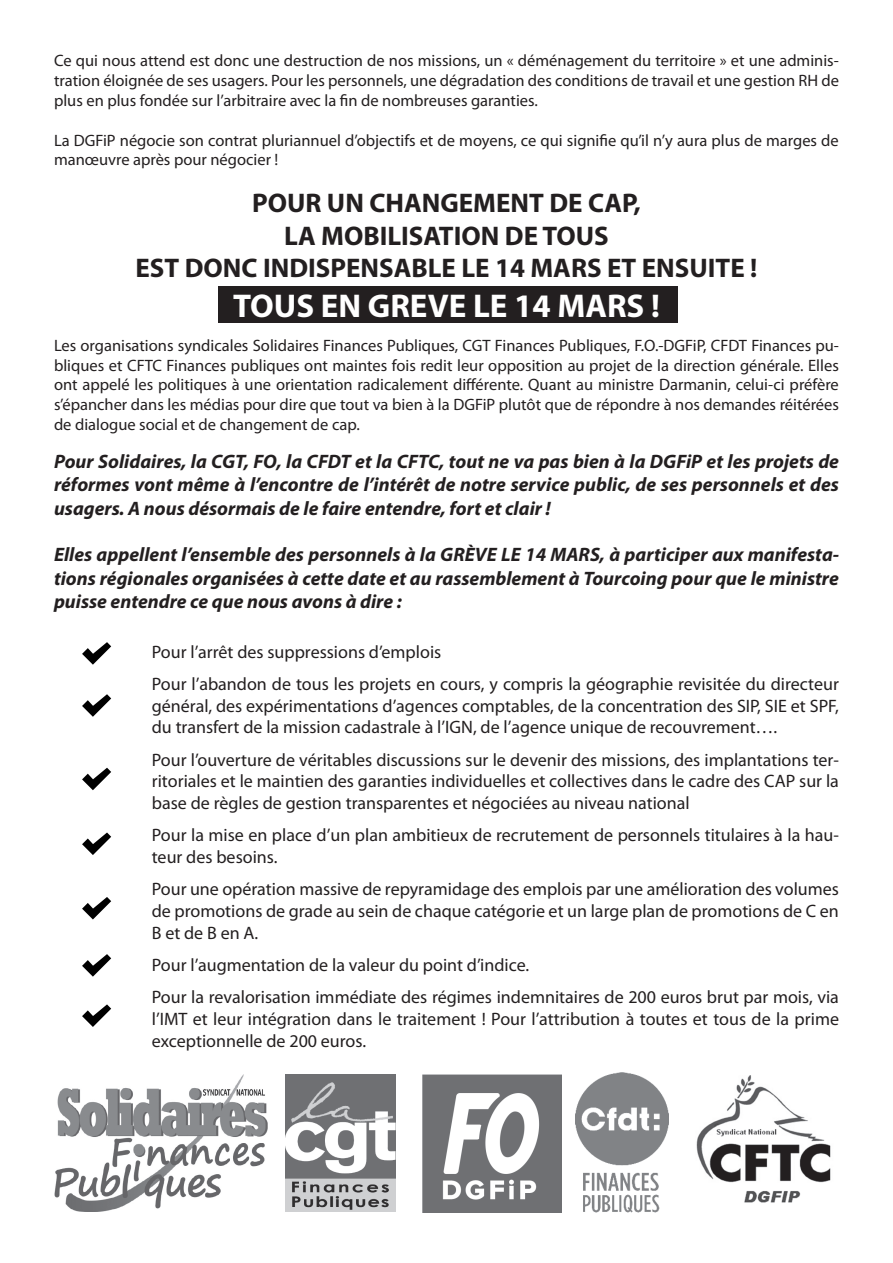
<style>
.page{position:relative;width:893px;height:1263px;background:#fff}
.page>*{position:absolute;margin:0;border:0;box-sizing:border-box;transform-origin:0 0}
.t1{font:700 33px "Myriad Pro";color:#fff}
.t2{font:700 27px "Myriad Pro";color:#231f20}
.t3{font:italic 700 19.5px/23.4px "Myriad Pro";color:#231f20;text-align:justify}
.t4{font:18px/21.6px "Myriad Pro";color:#231f20;text-align:justify}
.t5{font:16.5px/19.8px "Myriad Pro";color:#231f20;text-align:justify}
</style>
<div class="page">
<div style="left:218px;top:286px;width:460px;height:36px;background:#231f20"></div>
<svg style="left:82px;top:642px;width:29px;height:23px"></svg>
<svg style="left:82px;top:694px;width:29px;height:23px"></svg>
<svg style="left:82px;top:768px;width:29px;height:22px"></svg>
<svg style="left:82px;top:832px;width:29px;height:23px"></svg>
<svg style="left:82px;top:897px;width:29px;height:22px"></svg>
<svg style="left:82px;top:954px;width:29px;height:23px"></svg>
<svg style="left:82px;top:1004px;width:29px;height:23px"></svg>
<img style="left:54px;top:1074px;width:214px;height:137px">
<img style="left:285px;top:1074px;width:111px;height:138px">
<img style="left:423px;top:1074px;width:138px;height:139px">
<img style="left:575px;top:1072px;width:94px;height:141px">
<img style="left:696px;top:1075px;width:135px;height:128px">
<p class="t5" style="left:54px;top:51px;width:786px">Ce qui nous attend est donc une destruction de nos missions, un « déménagement du territoire » et une adminis&shy;tration éloignée de ses usagers. Pour les personnels, une dégradation des conditions de travail et une gestion RH de plus en plus fondée sur l’arbitraire avec la fin de nombreuses garanties.</p>
<p class="t5" style="left:54px;top:130px;width:786px">La DGFiP négocie son contrat pluriannuel d’objectifs et de moyens, ce qui signifie qu’il n’y aura plus de marges de manœuvre après pour négocier !</p>
<p class="t2" style="left:252px;top:185px;width:390px">POUR UN CHANGEMENT DE CAP,</p>
<p class="t2" style="left:284px;top:218px;width:326px">LA MOBILISATION DE TOUS</p>
<p class="t2" style="left:135px;top:250px;width:623px">EST DONC INDISPENSABLE LE 14 MARS ET ENSUITE !</p>
<p class="t1" style="left:233px;top:284px;width:428px">TOUS EN GREVE LE 14 MARS !</p>
<p class="t5" style="left:54px;top:335px;width:786px">Les organisations syndicales Solidaires Finances Publiques, CGT Finances Publiques, F.O.-DGFiP, CFDT Finances pu&shy;bliques et CFTC Finances publiques ont maintes fois redit leur opposition au projet de la direction générale. Elles ont appelé les politiques à une orientation radicalement différente. Quant au ministre Darmanin, celui-ci préfère s’épancher dans les médias pour dire que tout va bien à la DGFiP plutôt que de répondre à nos demandes réitérées de dialogue social et de changement de cap.</p>
<p class="t3" style="left:54px;top:449px;width:786px">Pour Solidaires, la CGT, FO, la CFDT et la CFTC, tout ne va pas bien à la DGFiP et les projets de réformes vont même à l’encontre de l’intérêt de notre service public, de ses personnels et des usagers. A nous désormais de le faire entendre, fort et clair !</p>
<p class="t3" style="left:54px;top:542px;width:786px">Elles appellent l’ensemble des personnels à la GRÈVE LE 14 MARS, à participer aux manifesta&shy;tions régionales organisées à cette date et au rassemblement à Tourcoing pour que le ministre puisse entendre ce que nous avons à dire :</p>
<p class="t4" style="left:152px;top:641px;width:291px">Pour l’arrêt des suppressions d’emplois</p>
<p class="t4" style="left:152px;top:673px;width:689px">Pour l’abandon de tous les projets en cours, y compris la géographie revisitée du directeur général, des expérimentations d’agences comptables, de la concentration des SIP, SIE et SPF, du transfert de la mission cadastrale à l’IGN, de l’agence unique de recouvrement….</p>
<p class="t4" style="left:152px;top:749px;width:689px">Pour l’ouverture de véritables discussions sur le devenir des missions, des implantations ter&shy;ritoriales et le maintien des garanties individuelles et collectives dans le cadre des CAP sur la base de règles de gestion transparentes et négociées au niveau national</p>
<p class="t4" style="left:152px;top:824px;width:689px">Pour la mise en place d’un plan ambitieux de recrutement de personnels titulaires à la hau&shy;teur des besoins.</p>
<p class="t4" style="left:152px;top:878px;width:689px">Pour une opération massive de repyramidage des emplois par une amélioration des volumes de promotions de grade au sein de chaque catégorie et un large plan de promotions de C en B et de B en A.</p>
<p class="t4" style="left:152px;top:954px;width:379px">Pour l’augmentation de la valeur du point d’indice.</p>
<p class="t4" style="left:152px;top:986px;width:689px">Pour la revalorisation immédiate des régimes indemnitaires de 200 euros brut par mois, via l’IMT et leur intégration dans le traitement ! Pour l’attribution à toutes et tous de la prime exceptionnelle de 200 euros.</p>
</div>
